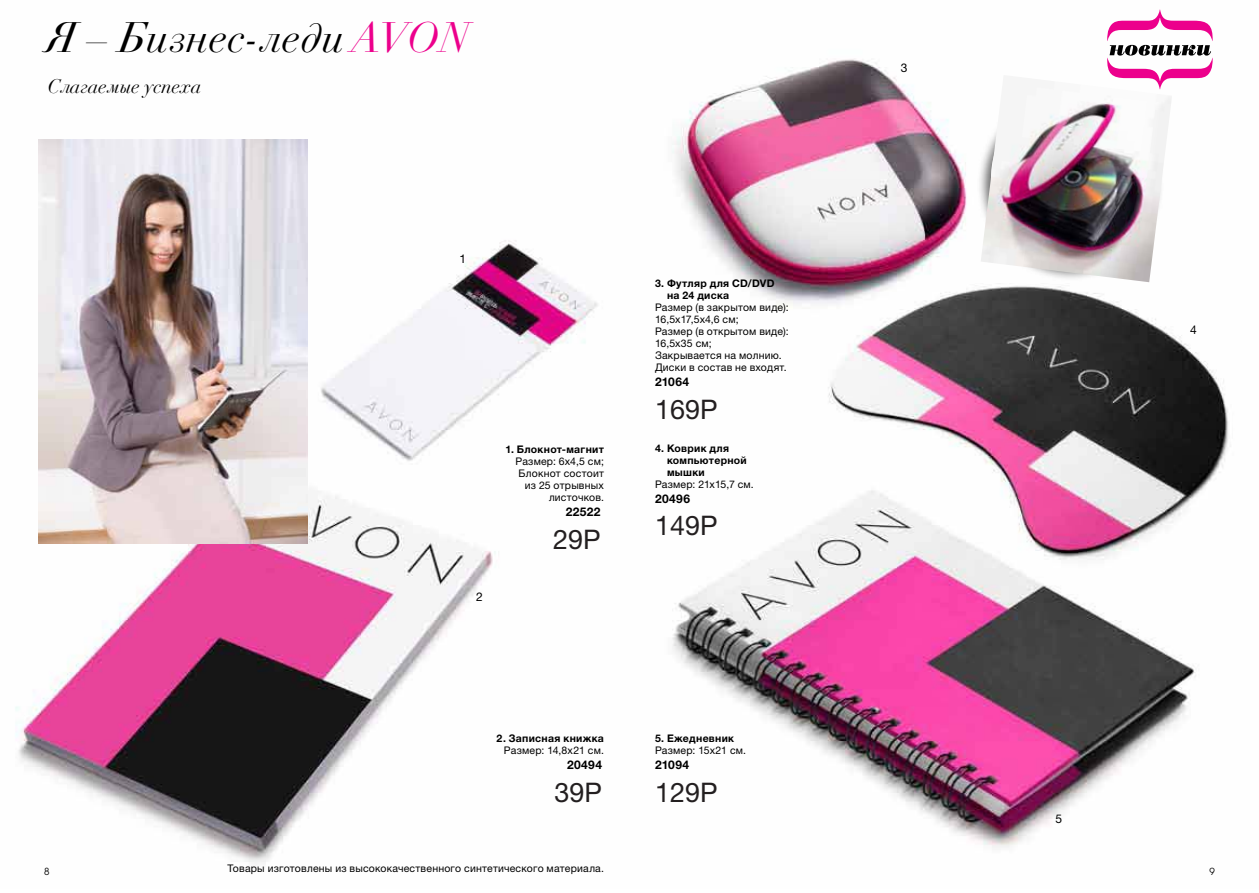
<style>
.page{position:relative;width:1259px;height:893px;background:#fff}
.page>*{position:absolute;margin:0;border:0;box-sizing:border-box;transform-origin:0 0}
.t1{font:italic 42px "Didot L Ts Pro";letter-spacing:.005em;color:#000}
.t2{font:27px "Helvetica Neue LTW1 Gs 55 Roman";color:#231f20}
.t3{font:italic 19.5px "Didot L Ts Pro";color:#000}
.t4{font:700 12px "Helvetica Neue LTW1 Gs 55 Roman";letter-spacing:.035em;color:#000}
.t5{font:12px "Helvetica Neue LTW1 Gs 55 Roman";color:#000}
.t6{font:10.5px/12px "Helvetica Neue LTW1 Gs 55 Roman";letter-spacing:.02em;color:#000}
.t7{font:700 10.5px/12px "Helvetica Neue LTW1 Gs 55 Roman";letter-spacing:.025em;color:#000}
.t8{font:9.75px "ITC Avant Garde Got Boo";color:#000}
.s1{color:#ec008c}
</style>
<div class="page">
<img style="left:15px;top:9px;width:1214px;height:856px">
<img style="left:39px;top:139px;width:269px;height:404px">
<div style="left:976px;top:90px;width:187px;height:191px;background:#fefefe"></div>
<img style="left:980px;top:75px;width:192px;height:207px">
<img style="left:984px;top:10px;width:229px;height:261px">
<h1 class="t1" style="left:47px;top:10px;width:424px">Я – Бизнес-леди <span class="s1">AVON</span></h1>
<h3 class="t3" style="left:48px;top:74px;width:155px">Слагаемые успеха</h3>
<p class="t5" style="left:459px;top:251px;width:8px">1</p>
<p class="t5" style="left:476px;top:589px;width:8px">2</p>
<p class="t7" style="left:505px;top:443px;width:100px">1. Блокнот-магнит</p>
<p class="t6" style="left:515px;top:455px;width:90px;text-align:right">Размер: 6х4,5 см;<br>Блокнот состоит из 25 отрывных листочков.</p>
<p class="t4" style="left:566px;top:504px;width:36px">22522</p>
<h2 class="t2" style="left:553px;top:522px;width:49px">29Р</h2>
<p class="t7" style="left:667px;top:277px;width:109px;text-indent:-12px">3. Футляр для CD/DVD на 24 диска</p>
<p class="t6" style="left:655px;top:301px;width:135px">Размер (в закрытом виде):<br>16,5х17,5х4,6 см;<br>Размер (в открытом виде):<br>16,5х35 см;<br>Закрывается на молнию.<br>Диски в состав не входят.</p>
<p class="t4" style="left:655px;top:374px;width:36px">21064</p>
<h2 class="t2" style="left:655px;top:392px;width:64px">169Р</h2>
<p class="t7" style="left:667px;top:442px;width:81px;text-indent:-12px">4. Коврик для компьютерной мышки</p>
<p class="t6" style="left:655px;top:478px;width:100px">Размер: 21х15,7 см.</p>
<p class="t4" style="left:655px;top:491px;width:36px">20496</p>
<h2 class="t2" style="left:655px;top:509px;width:64px">149Р</h2>
<p class="t7" style="left:496px;top:732px;width:109px">2. Записная книжка</p>
<p class="t6" style="left:504px;top:744px;width:101px">Размер: 14,8х21 см.</p>
<p class="t4" style="left:567px;top:757px;width:36px">20494</p>
<h2 class="t2" style="left:554px;top:775px;width:49px">39Р</h2>
<p class="t7" style="left:655px;top:732px;width:81px">5. Ежедневник</p>
<p class="t6" style="left:655px;top:744px;width:93px">Размер: 15х21 см.</p>
<p class="t4" style="left:655px;top:757px;width:36px">21094</p>
<h2 class="t2" style="left:655px;top:775px;width:64px">129Р</h2>
<p class="t5" style="left:901px;top:61px;width:8px">3</p>
<p class="t5" style="left:1190px;top:322px;width:8px">4</p>
<p class="t5" style="left:1055px;top:811px;width:8px">5</p>
<p class="t6" style="left:228px;top:862px;width:378px">Товары изготовлены из высококачественного синтетического материала.</p>
<p class="t8" style="left:44px;top:865px;width:7px">8</p>
<p class="t8" style="left:1209px;top:865px;width:7px">9</p>
</div>
